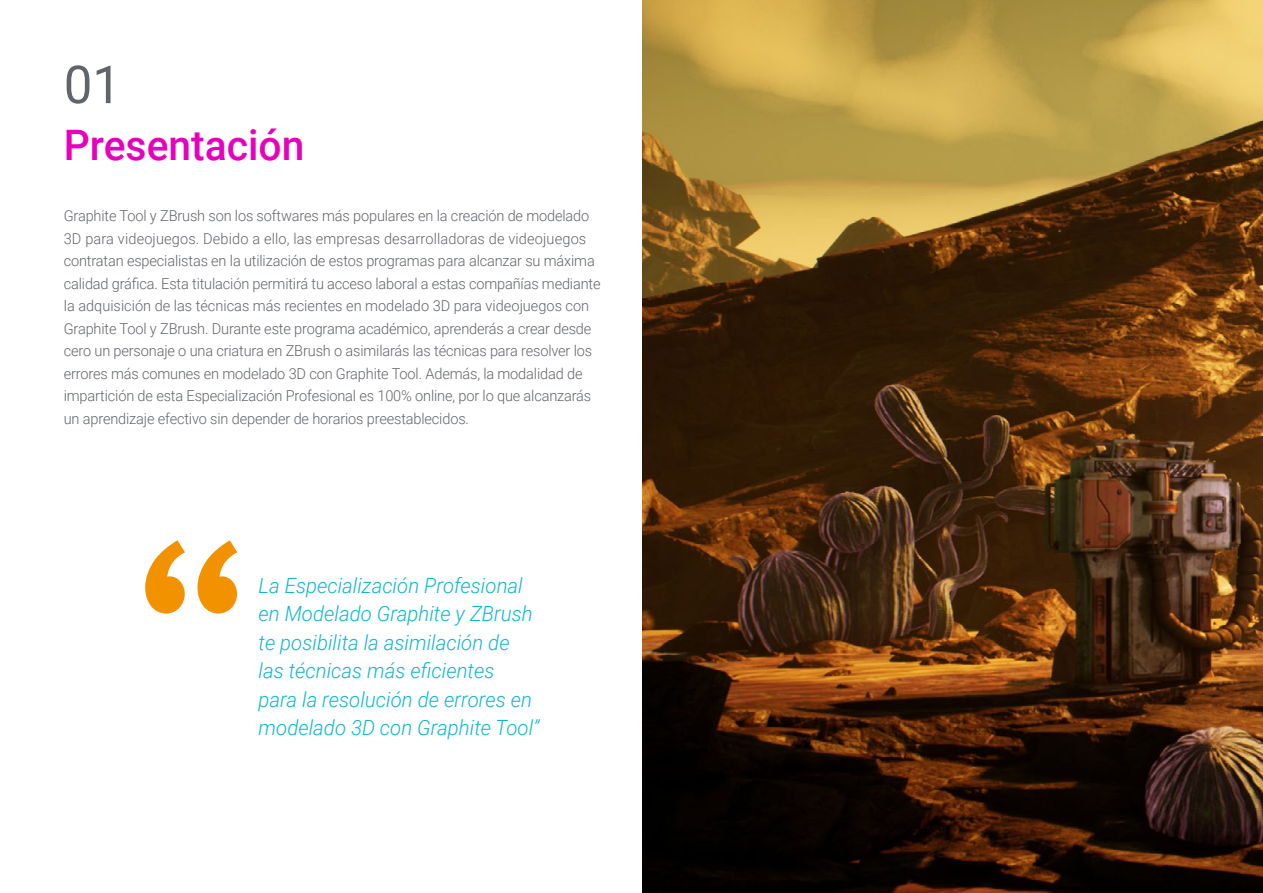
<style>
.page{position:relative;width:1263px;height:893px;background:#fff}
.page>*{position:absolute;margin:0;border:0;box-sizing:border-box;transform-origin:0 0}
.t1{font:52.5px "Roboto";color:#61646a}
.t2{font:500 42px "Roboto";color:#e602bd}
.t3{font:italic 300 21px/28.5px "Roboto";color:#0fb6cf}
.t4{font:300 15px/22.5px "Roboto";letter-spacing:-.01em;color:#61646a}
</style>
<div class="page">
<svg style="left:145px;top:540px;width:92px;height:74px"></svg>
<img style="left:642px;top:0;width:621px;height:893px">
<h1 class="t1" style="left:64px;top:48px;width:59px">01</h1>
<h2 class="t2" style="left:64px;top:115px;width:242px">Presentación</h2>
<p class="t4" style="left:64px;top:204px;width:538px">Graphite Tool y ZBrush son los softwares más populares en la creación de modelado 3D para videojuegos. Debido a ello, las empresas desarrolladoras de videojuegos contratan especialistas en la utilización de estos programas para alcanzar su máxima calidad gráfica. Esta titulación permitirá tu acceso laboral a estas compañías mediante la adquisición de las técnicas más recientes en modelado 3D para videojuegos con Graphite Tool y ZBrush. Durante este programa académico, aprenderás a crear desde cero un personaje o una criatura en ZBrush o asimilarás las técnicas para resolver los errores más comunes en modelado 3D con Graphite Tool. Además, la modalidad de impartición de esta Especialización Profesional es 100% online, por lo que alcanzarás un aprendizaje efectivo sin depender de horarios preestablecidos.</p>
<h3 class="t3" style="left:259px;top:570px;width:282px">La Especialización Profesional en Modelado Graphite y ZBrush te posibilita la asimilación de las técnicas más eficientes<br>para la resolución de errores en modelado 3D con Graphite Tool”</h3>
</div>
